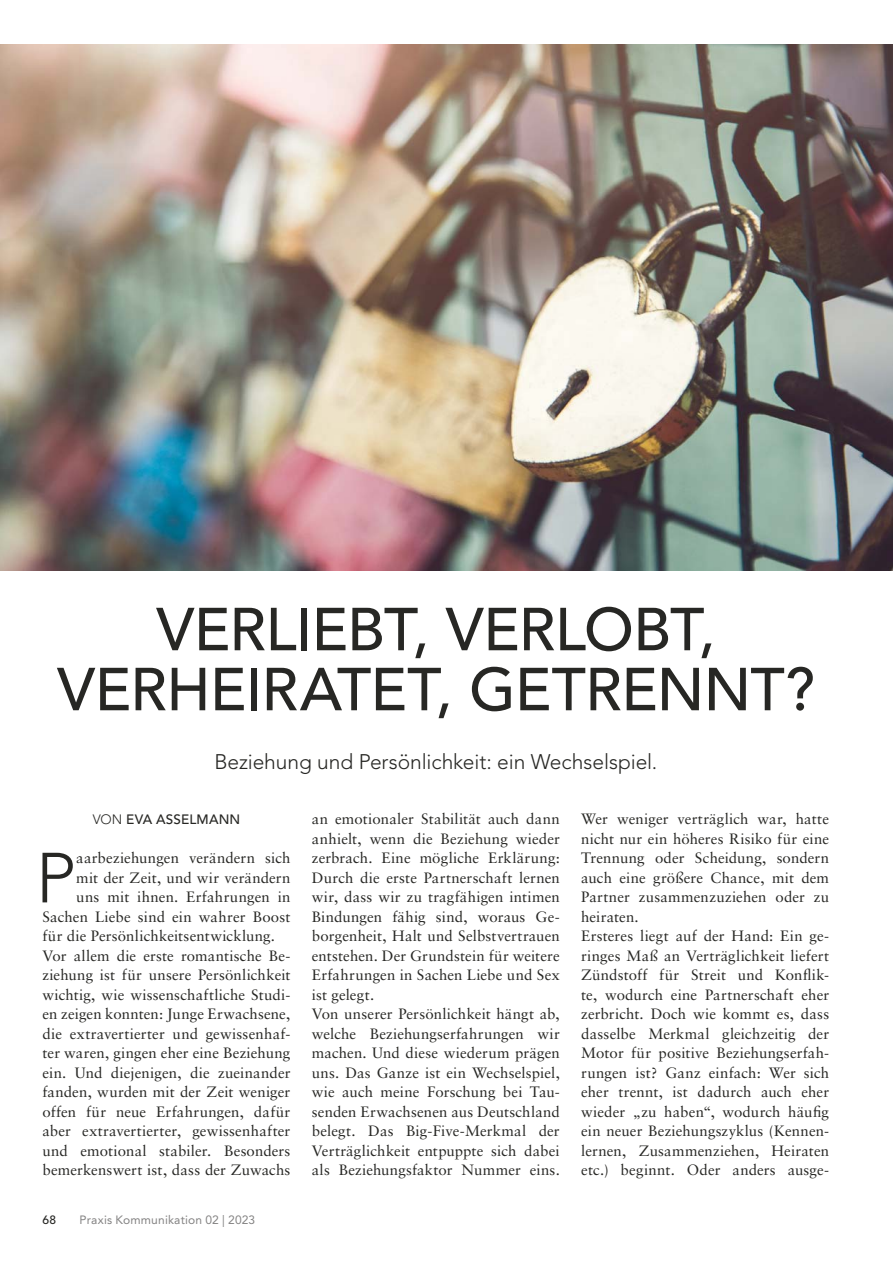
<style>
.page{position:relative;width:893px;height:1263px;background:#fff}
.page>*{position:absolute;margin:0;border:0;box-sizing:border-box;transform-origin:0 0}
.t1{font:300 70.05px "Avenir LT Std";color:#272724}
.t2{font:500 60px/60px "Avenir LT Std";letter-spacing:-.015em;color:#272724;text-align:center}
.t3{font:300 21px "Avenir LT Std";color:#272724}
.t4{font:15px/19.5px "Sabon LT Std";letter-spacing:.005em;color:#272724}
.t5{font:15px "Sabon LT Std";letter-spacing:.025em;color:#272724}
.t6{font:500 13.5px "Avenir LT Std";letter-spacing:.01em;color:#272724}
.t7{font:12px "Avenir LT Std";letter-spacing:.015em;color:#838282}
.t8{font:500 12px "Avenir LT Std";color:#272724}
.s1{font-weight:300}
</style>
<div class="page">
<img style="left:0;top:44px;width:893px;height:527px">
<h2 class="t2" style="left:57px;top:603px;width:759px">VERLIEBT, VERLOBT,<br>VERHEIRATET, GETRENNT?</h2>
<h3 class="t3" style="left:214px;top:751px;width:445px">Beziehung und Persönlichkeit: ein Wechselspiel.</h3>
<p class="t6" style="left:93px;top:813px;width:149px"><span class="s1">VON</span> EVA ASSELMANN</p>
<h1 class="t1" style="left:36px;top:844px;width:42px">P</h1>
<p class="t4" style="left:76px;top:849px;width:216px">aarbeziehungen verändern sich</p>
<p class="t4" style="left:76px;top:869px;width:216px">mit der Zeit, und wir verändern</p>
<p class="t5" style="left:76px;top:890px;width:216px">uns mit ihnen. Erfahrungen in</p>
<p class="t4" style="left:43px;top:908px;width:249px">Sachen Liebe sind ein wahrer Boost</p>
<p class="t4" style="left:43px;top:927px;width:234px">für die Persönlichkeitsentwicklung.</p>
<p class="t4" style="left:43px;top:947px;width:249px">Vor allem die erste romantische Be-</p>
<p class="t4" style="left:43px;top:966px;width:250px">ziehung ist für unsere Persönlichkeit</p>
<p class="t4" style="left:43px;top:986px;width:250px">wichtig, wie wissenschaftliche Studi-</p>
<p class="t4" style="left:43px;top:1005px;width:249px">en zeigen konnten: Junge Erwachsene,</p>
<p class="t4" style="left:43px;top:1025px;width:250px">die extravertierter und gewissenhaf-</p>
<p class="t4" style="left:43px;top:1044px;width:249px">ter waren, gingen eher eine Beziehung</p>
<p class="t4" style="left:43px;top:1064px;width:250px">ein. Und diejenigen, die zueinander</p>
<p class="t4" style="left:43px;top:1083px;width:249px">fanden, wurden mit der Zeit weniger</p>
<p class="t4" style="left:43px;top:1103px;width:249px">offen für neue Erfahrungen, dafür</p>
<p class="t4" style="left:43px;top:1122px;width:249px">aber extravertierter, gewissenhafter</p>
<p class="t4" style="left:43px;top:1142px;width:249px">und emotional stabiler. Besonders</p>
<p class="t4" style="left:43px;top:1161px;width:249px">bemerkenswert ist, dass der Zuwachs</p>
<p class="t8" style="left:43px;top:1213px;width:15px">68</p>
<p class="t7" style="left:80px;top:1213px;width:177px">Praxis Kommunikation 02 | 2023</p>
<p class="t4" style="left:312px;top:810px;width:250px">an emotionaler Stabilität auch dann anhielt, wenn die Beziehung wieder zerbrach. Eine mögliche Erklärung:<br>Durch die erste Partnerschaft lernen wir, dass wir zu tragfähigen intimen Bindungen fähig sind, woraus Ge&shy;borgenheit, Halt und Selbstvertrauen entstehen. Der Grundstein für weitere Erfahrungen in Sachen Liebe und Sex ist gelegt.<br>Von unserer Persönlichkeit hängt ab, welche Beziehungserfahrungen wir machen. Und diese wiederum prägen uns. Das Ganze ist ein Wechselspiel, wie auch meine Forschung bei Tau&shy;senden Erwachsenen aus Deutschland belegt. Das Big-Five-Merkmal der Verträglichkeit entpuppte sich dabei als Beziehungsfaktor Nummer eins.</p>
<p class="t4" style="left:581px;top:810px;width:250px">Wer weniger verträglich war, hatte nicht nur ein höheres Risiko für eine Trennung oder Scheidung, sondern auch eine größere Chance, mit dem Partner zusammenzuziehen oder zu heiraten.<br>Ersteres liegt auf der Hand: Ein ge&shy;ringes Maß an Verträglichkeit liefert Zündstoff für Streit und Konflik&shy;te, wodurch eine Partnerschaft eher zerbricht. Doch wie kommt es, dass dasselbe Merkmal gleichzeitig der Motor für positive Beziehungserfah&shy;rungen ist? Ganz einfach: Wer sich eher trennt, ist dadurch auch eher wieder „zu haben“, wodurch häufig ein neuer Beziehungszyklus (Kennen&shy;lernen, Zusammenziehen, Heiraten etc.) beginnt. Oder anders ausge-</p>
</div>
